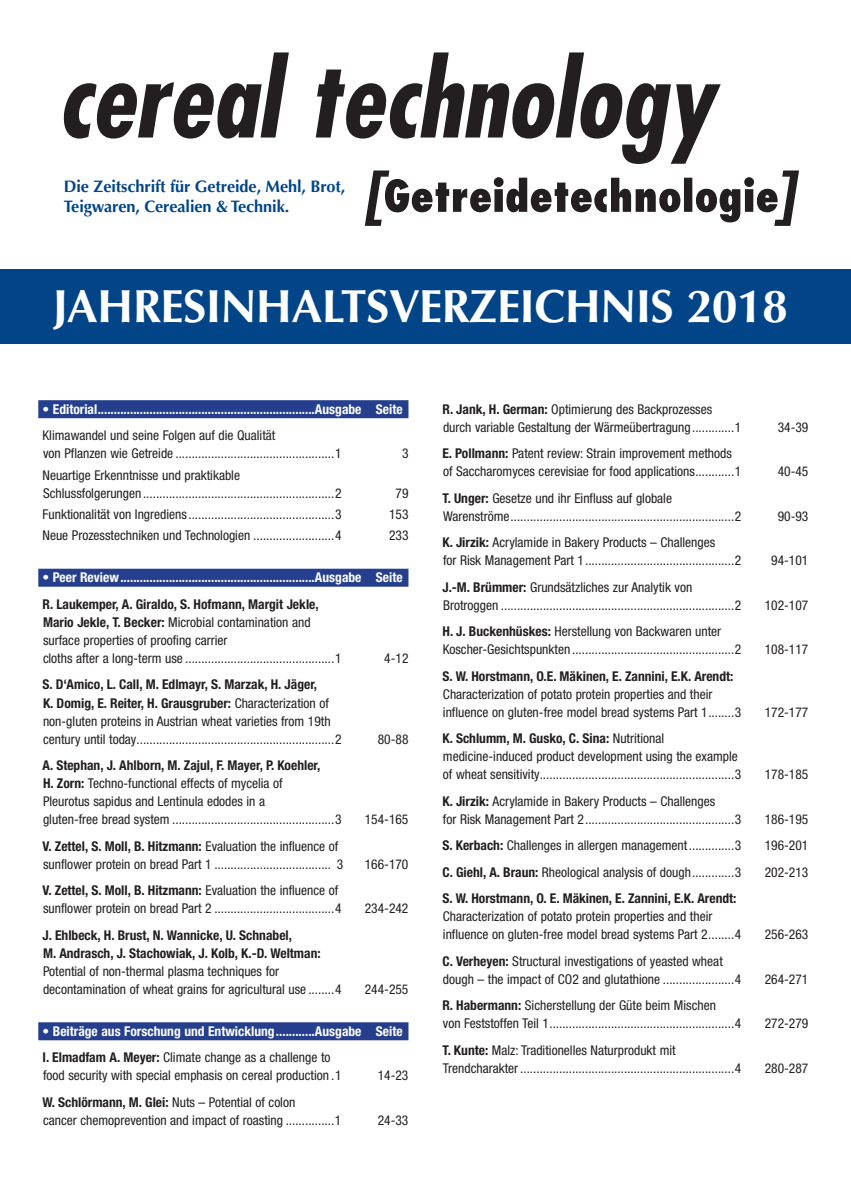
<style>
.page{position:relative;width:851px;height:1191px;background:#fff}
.page>*{position:absolute;margin:0;border:0;box-sizing:border-box;transform-origin:0 0}
.t1{font:700 46.5px "Optima";letter-spacing:-.015em;color:#fff}
.t2{font:700 16.65px/20px "Optima";letter-spacing:-.005em;color:#014588}
.t3{font:condensed 13.5px/18px "Helvetica Neue";color:#231f20}
.t4{font:700 condensed 13.5px/26.5px "Helvetica Neue";color:#fff}
.t5{font:700 condensed 13.5px/18px "Helvetica Neue";color:#231f20}
.s1{font-weight:700}
.s2{color:#231f20}
.s3{font-weight:400;color:#231f20}
</style>
<div class="page">
<div style="left:0;top:269px;width:850px;height:75px;background:#014588"></div>
<svg style="left:63px;top:52px;width:657px;height:112px"></svg>
<svg style="left:365px;top:170px;width:434px;height:56px"></svg>
<div style="left:38px;top:400px;width:370px;height:18px;background:#253f8e"></div>
<div style="left:38px;top:568px;width:370px;height:18px;background:#253f8e"></div>
<div style="left:38px;top:1022px;width:370px;height:18px;background:#253f8e"></div>
<p class="t2" style="left:64px;top:177px;width:283px">Die Zeitschrift für Getreide, Mehl, Brot,<br>Teigwaren, Cerealien &amp; Technik.</p>
<h1 class="t1" style="left:53px;top:279px;width:736px">jahresInhaltsverzeichnis 2018</h1>
<p class="t4" style="left:43px;top:396px;width:361px">• Editorial...................................................................Ausgabe Seite</p>
<p class="t3" style="left:43px;top:426px;width:300px">Klimawandel und seine Folgen auf die Qualität<br>von Pflanzen wie Getreide .................................................1</p>
<p class="t3" style="left:402px;top:444px;width:8px">3</p>
<p class="t3" style="left:43px;top:466px;width:300px">Neuartige Erkenntnisse und praktikable<br>Schlussfolgerungen ...........................................................2</p>
<p class="t3" style="left:395px;top:484px;width:14px">79</p>
<p class="t3" style="left:43px;top:505px;width:300px">Funktionalität von Ingrediens.............................................3</p>
<p class="t3" style="left:389px;top:505px;width:21px">153</p>
<p class="t3" style="left:43px;top:526px;width:300px">Neue Prozesstechniken und Technologien .........................4</p>
<p class="t3" style="left:389px;top:526px;width:21px">233</p>
<p class="t4" style="left:43px;top:564px;width:361px">• Peer Review............................................................Ausgabe Seite</p>
<p class="t3" style="left:43px;top:595px;width:300px"><span class="s1">R. Laukemper, A. Giraldo, S. Hofmann, Margit Jekle, Mario Jekle, T. Becker:</span> Microbial contamination and surface properties of proofing carrier<br>cloths after a long-term use ..............................................1</p>
<p class="t3" style="left:384px;top:649px;width:26px">4-12</p>
<p class="t3" style="left:43px;top:675px;width:300px"><span class="s1">S. D‘Amico, L. Call, M. Edlmayr, S. Marzak, H. Jäger,<br>K. Domig, E. Reiter, H. Grausgruber:</span> Characterization of non-gluten proteins in Austrian wheat varieties from 19th century until today.............................................................2</p>
<p class="t3" style="left:43px;top:756px;width:300px"><span class="s1">A. Stephan, J. Ahlborn, M. Zajul, F. Mayer, P. Koehler,<br>H. Zorn:</span> Techno-functional effects of mycelia of<br>Pleurotus sapidus and Lentinula edodes in a<br>gluten-free bread system ..................................................3</p>
<p class="t3" style="left:43px;top:836px;width:302px"><span class="s1">V. Zettel, S. Moll, B. Hitzmann:</span> Evaluation the influence of sunflower protein on bread Part 1 .................................... 3</p>
<p class="t3" style="left:43px;top:881px;width:300px"><span class="s1">V. Zettel, S. Moll, B. Hitzmann:</span> Evaluation the influence of sunflower protein on bread Part 2 .....................................4</p>
<p class="t3" style="left:378px;top:729px;width:32px">80-88</p>
<p class="t3" style="left:365px;top:810px;width:45px">154-165</p>
<p class="t3" style="left:365px;top:854px;width:45px">166-170</p>
<p class="t3" style="left:365px;top:899px;width:45px">234-242</p>
<p class="t5" style="left:43px;top:925px;width:279px">J. Ehlbeck, H. Brust, N. Wannicke, U. Schnabel,<br>M. Andrasch, J. Stachowiak, J. Kolb, K.-D. Weltman:</p>
<p class="t3" style="left:43px;top:961px;width:300px">Potential of non-thermal plasma techniques for decontamination of wheat grains for agricultural use ........4</p>
<p class="t3" style="left:365px;top:979px;width:45px">244-255</p>
<p class="t4" style="left:43px;top:1017px;width:361px">• Beiträge aus Forschung und Entwicklung............Ausgabe Seite<br><span class="s2">I. Elmadfam A. Meyer:</span> <span class="s3">Climate change as a challenge to</span></p>
<p class="t3" style="left:43px;top:1066px;width:300px">food security with special emphasis on cereal production .1</p>
<p class="t3" style="left:378px;top:1066px;width:32px">14-23</p>
<p class="t3" style="left:43px;top:1093px;width:300px"><span class="s1">W. Schlörmann, M. Glei:</span> Nuts – Potential of colon<br>cancer chemoprevention and impact of roasting ...............1</p>
<p class="t3" style="left:377px;top:1111px;width:32px">24-33</p>
<p class="t3" style="left:442px;top:400px;width:300px"><span class="s1">R. Jank, H. German:</span> Optimierung des Backprozesses durch variable Gestaltung der Wärmeübertragung.............1</p>
<p class="t3" style="left:442px;top:444px;width:300px"><span class="s1">E. Pollmann:</span> Patent review: Strain improvement methods of Saccharomyces cerevisiae for food applications............1</p>
<p class="t3" style="left:442px;top:489px;width:300px"><span class="s1">T. Unger:</span> Gesetze und ihr Einfluss auf globale<br>Warenströme.....................................................................2</p>
<p class="t3" style="left:442px;top:533px;width:300px"><span class="s1">K. Jirzik:</span> Acrylamide in Bakery Products – Challenges<br>for Risk Management Part 1..............................................2</p>
<p class="t3" style="left:442px;top:578px;width:300px"><span class="s1">J.-M. Brümmer:</span> Grundsätzliches zur Analytik von<br>Brotroggen ........................................................................2</p>
<p class="t3" style="left:442px;top:622px;width:300px"><span class="s1">H. J. Buckenhüskes:</span> Herstellung von Backwaren unter<br>Koscher-Gesichtspunkten ..................................................2</p>
<p class="t5" style="left:442px;top:667px;width:292px">S. W. Horstmann, O.E. Mäkinen, E. Zannini, E.K. Arendt:</p>
<p class="t3" style="left:443px;top:685px;width:300px">Characterization of potato protein properties and their influence on gluten-free model bread systems Part 1........3</p>
<p class="t3" style="left:442px;top:729px;width:300px"><span class="s1">K. Schlumm, M. Gusko, C. Sina:</span> Nutritional medicine-induced product development using the example of wheat sensitivity............................................................3</p>
<p class="t3" style="left:442px;top:792px;width:300px"><span class="s1">K. Jirzik:</span> Acrylamide in Bakery Products – Challenges<br>for Risk Management Part 2..............................................3</p>
<p class="t3" style="left:777px;top:418px;width:32px">34-39</p>
<p class="t3" style="left:777px;top:462px;width:32px">40-45</p>
<p class="t3" style="left:777px;top:507px;width:32px">90-93</p>
<p class="t3" style="left:771px;top:551px;width:39px">94-101</p>
<p class="t3" style="left:764px;top:596px;width:45px">102-107</p>
<p class="t3" style="left:764px;top:640px;width:45px">108-117</p>
<p class="t3" style="left:764px;top:703px;width:45px">172-177</p>
<p class="t3" style="left:764px;top:765px;width:45px">178-185</p>
<p class="t3" style="left:764px;top:810px;width:45px">186-195</p>
<p class="t3" style="left:442px;top:836px;width:300px"><span class="s1">S. Kerbach:</span> Challenges in allergen management..............3</p>
<p class="t3" style="left:764px;top:836px;width:45px">196-201</p>
<p class="t3" style="left:442px;top:863px;width:300px"><span class="s1">C. Giehl, A. Braun:</span> Rheological analysis of dough.............3</p>
<p class="t3" style="left:764px;top:863px;width:45px">202-213</p>
<p class="t5" style="left:442px;top:889px;width:295px">S. W. Horstmann, O. E. Mäkinen, E. Zannini, E.K. Arendt:</p>
<p class="t3" style="left:443px;top:907px;width:300px">Characterization of potato protein properties and their influence on gluten-free model bread systems Part 2........4</p>
<p class="t3" style="left:764px;top:925px;width:45px">256-263</p>
<p class="t3" style="left:442px;top:952px;width:300px"><span class="s1">C. Verheyen:</span> Structural investigations of yeasted wheat dough – the impact of CO2 and glutathione ......................4</p>
<p class="t3" style="left:442px;top:996px;width:300px"><span class="s1">R. Habermann:</span> Sicherstellung der Güte beim Mischen<br>von Feststoffen Teil 1.........................................................4</p>
<p class="t3" style="left:442px;top:1041px;width:300px"><span class="s1">T. Kunte:</span> Malz: Traditionelles Naturprodukt mit<br>Trendcharakter ..................................................................4</p>
<p class="t3" style="left:764px;top:970px;width:45px">264-271</p>
<p class="t3" style="left:764px;top:1014px;width:45px">272-279</p>
<p class="t3" style="left:764px;top:1059px;width:45px">280-287</p>
</div>
